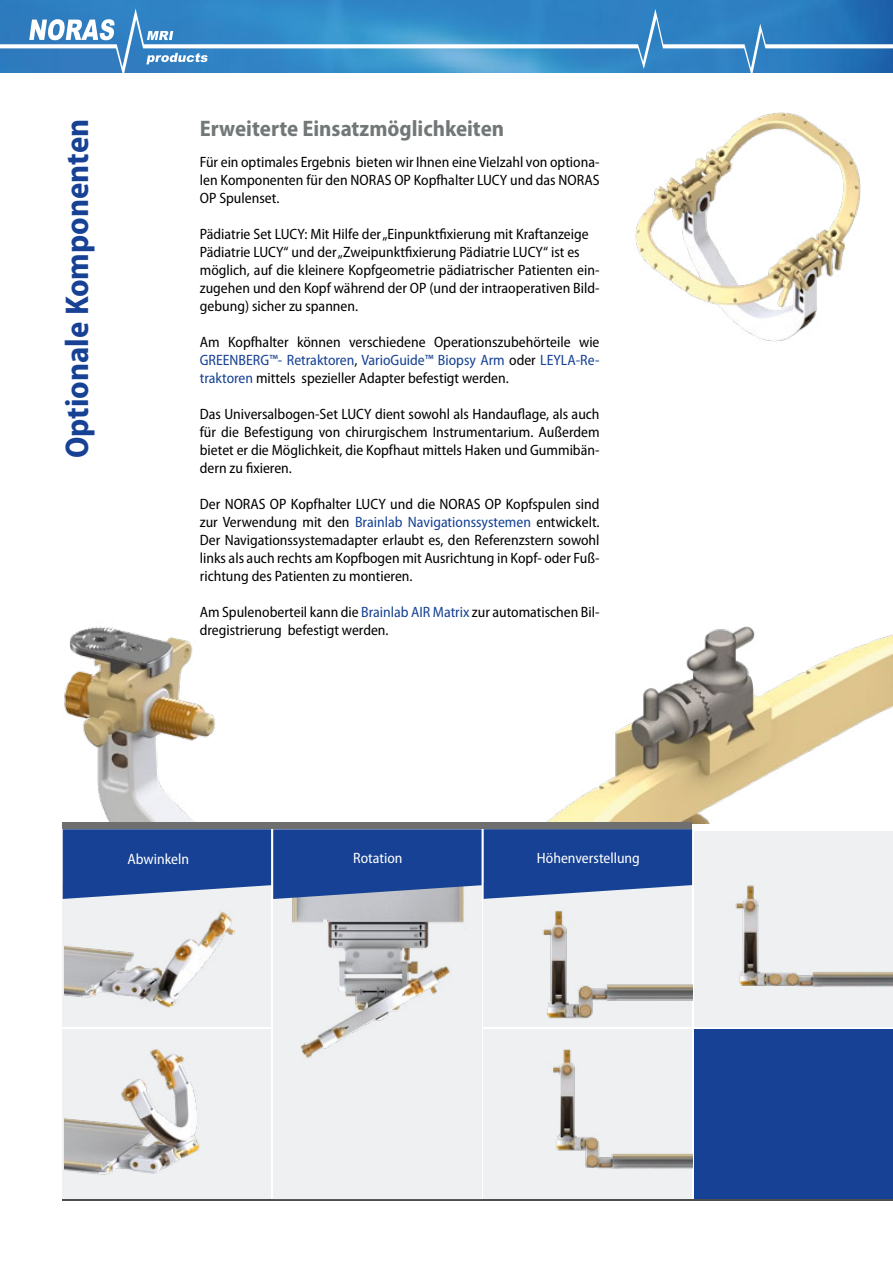
<style>
.page{position:relative;width:893px;height:1263px;background:#fff}
.page>*{position:absolute;margin:0;border:0;box-sizing:border-box;transform-origin:0 0}
.t1{font:700 semi-condensed 33px "Myriad Pro";color:#164194}
.t2{font:700 semi-condensed 22.5px "Myriad Pro";color:#727777}
.t3{font:semi-condensed 15px/18px "Myriad Pro";color:#000;text-align:justify}
.t4{font:semi-condensed 15px "Myriad Pro";color:#fff}
.s1{color:#164194}
</style>
<div class="page">
<img style="left:0;top:0;width:893px;height:9px">
<svg style="left:0;top:9px;width:893px;height:64px;background:#4691ca"></svg>
<hr style="left:63px;top:1199px;width:830px;height:1px;background:#000">
<div style="left:484px;top:884px;width:208px;height:143px;background:#eef0f1"></div>
<div style="left:63px;top:884px;width:208px;height:143px;background:#eef0f1"></div>
<div style="left:484px;top:1029px;width:208px;height:170px;background:#eef0f1"></div>
<div style="left:273px;top:884px;width:209px;height:315px;background:#eef0f1"></div>
<div style="left:63px;top:1029px;width:208px;height:170px;background:#eef0f1"></div>
<div style="left:694px;top:831px;width:199px;height:196px;background:#eef0f1"></div>
<img style="left:62px;top:626px;width:218px;height:197px">
<img style="left:292px;top:899px;width:192px;height:164px">
<img style="left:518px;top:626px;width:375px;height:197px">
<img style="left:635px;top:112px;width:226px;height:230px">
<img style="left:64px;top:1049px;width:136px;height:126px">
<svg style="left:63px;top:829px;width:629px;height:70px;background:#224a98"></svg>
<img style="left:64px;top:891px;width:170px;height:117px">
<img style="left:735px;top:885px;width:158px;height:102px">
<img style="left:495px;top:877px;width:197px;height:142px">
<img style="left:553px;top:1049px;width:139px;height:120px">
<div style="left:63px;top:823px;width:629px;height:6px;background:#706f6f"></div>
<div style="left:694px;top:1029px;width:199px;height:170px;background:#164194"></div>
<h1 class="t1" style="left:56px;top:458px;width:341px;rotate:-90deg">Optionale Komponenten</h1>
<h2 class="t2" style="left:200px;top:114px;width:306px">Erweiterte Einsatzmöglichkeiten</h2>
<p class="t3" style="left:200px;top:152px;width:401px">Für ein optimales Ergebnis bieten wir Ihnen eine Vielzahl von optiona&shy;len Komponenten für den NORAS OP Kopfhalter LUCY und das NORAS OP Spulenset.</p>
<p class="t3" style="left:200px;top:224px;width:401px;text-align:left">Pädiatrie Set LUCY: Mit Hilfe der „Einpunktfixierung mit Kraftanzeige Pädiatrie LUCY“ und der „Zweipunktfixierung Pädiatrie LUCY“ ist es möglich, auf die kleinere Kopfgeometrie pädiatrischer Patienten ein&shy;zugehen und den Kopf während der OP (und der intraoperativen Bild&shy;gebung) sicher zu spannen.</p>
<p class="t3" style="left:200px;top:332px;width:401px">Am Kopfhalter können verschiedene Operationszubehörteile wie <span class="s1">GREENBERG™- Retraktoren</span>, <span class="s1">VarioGuide™ Biopsy Arm</span> oder <span class="s1">LEYLA-Re&shy;traktoren</span> mittels spezieller Adapter befestigt werden.</p>
<p class="t3" style="left:200px;top:404px;width:401px">Das Universalbogen-Set LUCY dient sowohl als Handauflage, als auch für die Befestigung von chirurgischem Instrumentarium. Außerdem bietet er die Möglichkeit, die Kopfhaut mittels Haken und Gummibän&shy;dern zu fixieren.</p>
<p class="t3" style="left:200px;top:494px;width:401px">Der NORAS OP Kopfhalter LUCY und die NORAS OP Kopfspulen sind zur Verwendung mit den <span class="s1">Brainlab Navigationssystemen</span> entwickelt.<br>Der Navigationssystemadapter erlaubt es, den Referenzstern sowohl links als auch rechts am Kopfbogen mit Ausrichtung in Kopf- oder Fuß&shy;richtung des Patienten zu montieren.</p>
<p class="t3" style="left:200px;top:602px;width:401px">Am Spulenoberteil kann die <span class="s1">Brainlab AIR Matrix</span> zur automatischen Bil&shy;dregistrierung befestigt werden.</p>
<p class="t4" style="left:128px;top:850px;width:63px">Abwinkeln</p>
<p class="t4" style="left:353px;top:848px;width:51px">Rotation</p>
<p class="t4" style="left:537px;top:848px;width:105px">Höhenverstellung</p>
</div>
